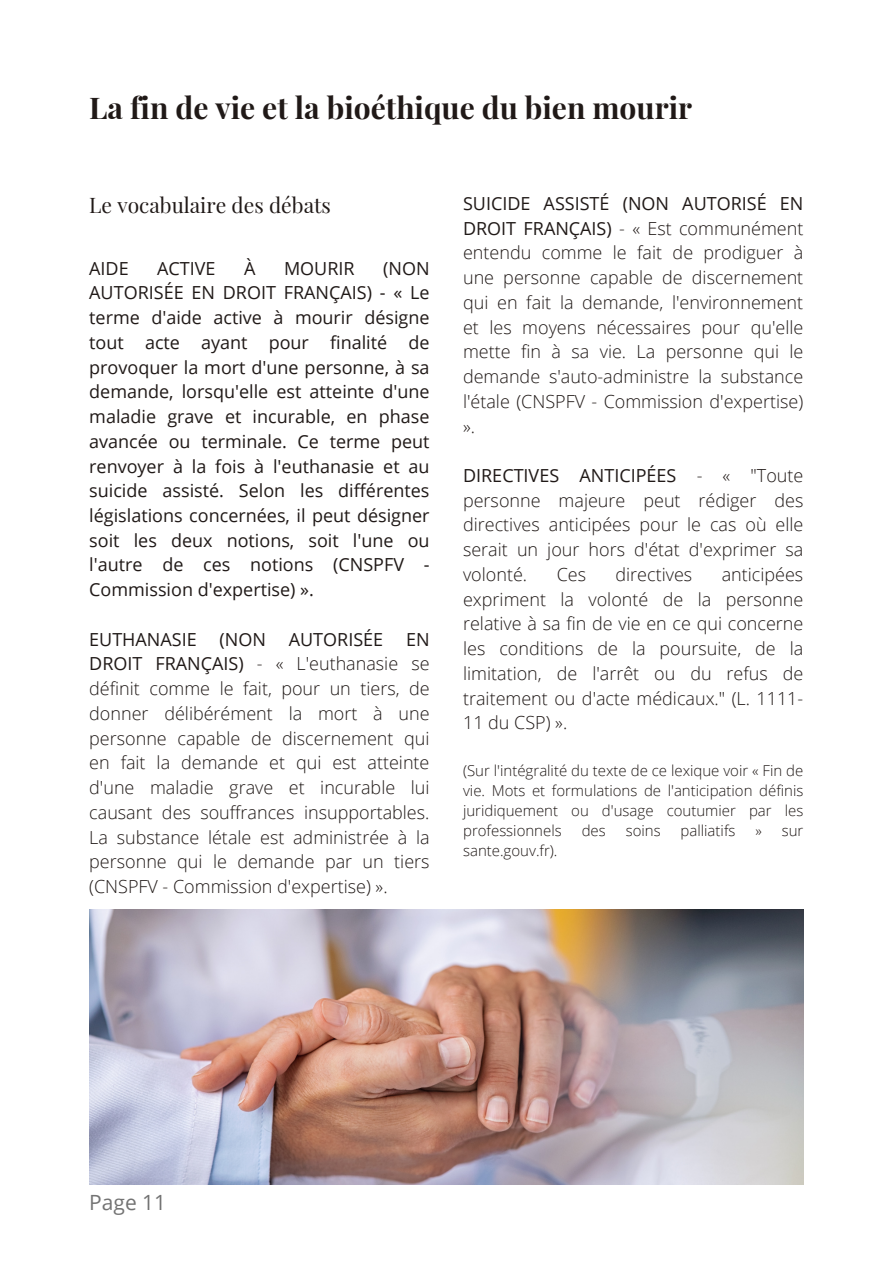
<style>
.page{position:relative;width:893px;height:1264px;background:#fff}
.page>*{position:absolute;margin:0;border:0;box-sizing:border-box;transform-origin:0 0}
.t1{font:700 30px "Playfair Display";color:#201917}
.t2{font:21px "Playfair Display";color:#201917}
.t3{font:21px "Open Sans";color:#737373}
.t4{font:300 18px/24.8px "Open Sans";color:#201917;text-align:justify}
.t5{font:18px/24.8px "Open Sans";color:#201917;text-align:justify}
.t6{font:300 15px/20.2px "Open Sans";color:#201917;text-align:justify}
.s1{font-weight:400}
</style>
<div class="page">
<img style="left:89px;top:910px;width:714px;height:274px">
<p class="t1" style="left:89px;top:86px;width:604px">La fin de vie et la bioéthique du bien mourir</p>
<p class="t2" style="left:89px;top:190px;width:243px">Le vocabulaire des débats</p>
<p class="t5" style="left:89px;top:255px;width:41px">AIDE</p>
<p class="t5" style="left:157px;top:255px;width:60px">ACTIVE</p>
<p class="t5" style="left:244px;top:255px;width:13px">À</p>
<p class="t5" style="left:284px;top:255px;width:72px">MOURIR</p>
<p class="t5" style="left:89px;top:255px;width:342px;text-indent:294px">(NON AUTORISÉE EN DROIT FRANÇAIS) - « Le terme d'aide active à mourir désigne tout acte ayant pour finalité de provoquer la mort d'une personne, à sa demande, lorsqu'elle est atteinte d'une maladie grave et incurable, en phase avancée ou terminale. Ce terme peut renvoyer à la fois à l'euthanasie et au suicide assisté. Selon les différentes législations concernées, il peut désigner soit les deux notions, soit l'une ou l'autre de ces notions (CNSPFV - Commission d'expertise) ».</p>
<p class="t5" style="left:89px;top:626px;width:109px">EUTHANASIE</p>
<p class="t5" style="left:219px;top:626px;width:48px">(NON</p>
<p class="t5" style="left:289px;top:626px;width:96px">AUTORISÉE</p>
<p class="t4" style="left:89px;top:626px;width:342px;text-indent:317px"><span class="s1">EN DROIT FRANÇAIS)</span> - « L'euthanasie se définit comme le fait, pour un tiers, de donner délibérément la mort à une personne capable de discernement qui en fait la demande et qui est atteinte d'une maladie grave et incurable lui causant des souffrances insupportables.<br>La substance létale est administrée à la personne qui le demande par un tiers (CNSPFV - Commission d'expertise) ».</p>
<p class="t4" style="left:463px;top:190px;width:342px"><span class="s1">SUICIDE ASSISTÉ (NON AUTORISÉ EN DROIT FRANÇAIS)</span> - « Est communément entendu comme le fait de prodiguer à une personne capable de discernement qui en fait la demande, l'environnement et les moyens nécessaires pour qu'elle mette fin à sa vie. La personne qui le demande s'auto-administre la substance l'étale (CNSPFV - Commission d'expertise) ».</p>
<p class="t4" style="left:463px;top:462px;width:342px"><span class="s1">DIRECTIVES ANTICIPÉES</span> - « "Toute personne majeure peut rédiger des directives anticipées pour le cas où elle serait un jour hors d'état d'exprimer sa volonté.</p>
<p class="t4" style="left:463px;top:561px;width:342px;text-indent:258px">anticipées expriment la volonté de la personne relative à sa fin de vie en ce qui concerne les conditions de la poursuite, de la limitation, de l'arrêt ou du refus de traitement ou d'acte médicaux." (L. 1111- 11 du CSP) ».</p>
<p class="t6" style="left:463px;top:759px;width:342px">(Sur l'intégralité du texte de ce lexique voir « Fin de vie. Mots et formulations de l'anticipation définis juridiquement ou d'usage coutumier par les professionnels</p>
<p class="t4" style="left:556px;top:561px;width:31px">Ces</p>
<p class="t4" style="left:615px;top:561px;width:78px">directives</p>
<p class="t6" style="left:581px;top:820px;width:26px">des</p>
<p class="t6" style="left:625px;top:820px;width:36px">soins</p>
<p class="t6" style="left:680px;top:820px;width:56px">palliatifs</p>
<p class="t6" style="left:755px;top:820px;width:50px">» sur</p>
<p class="t6" style="left:463px;top:840px;width:96px">sante.gouv.fr).</p>
<p class="t3" style="left:89px;top:1187px;width:78px">Page 11</p>
</div>
